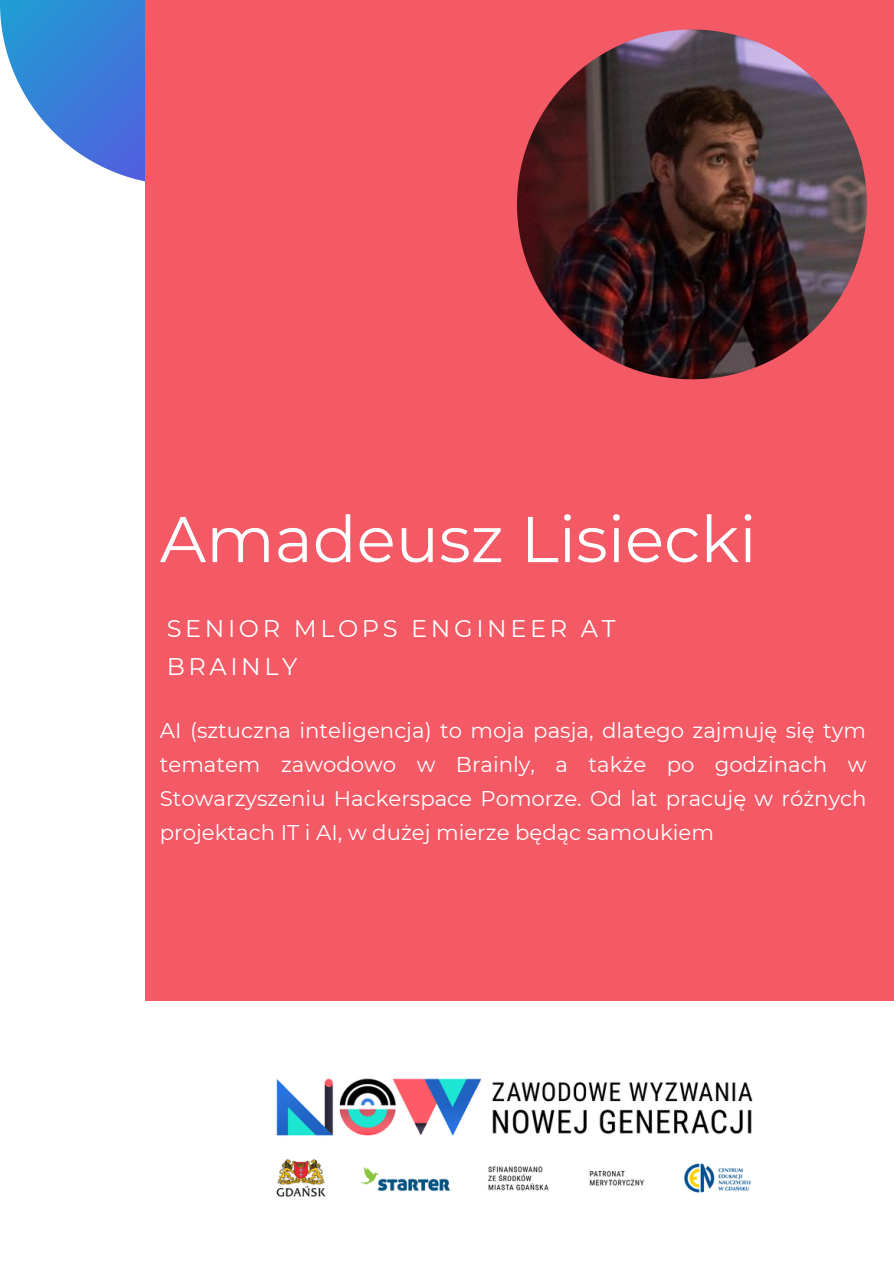
<style>
.page{position:relative;width:894px;height:1264px;background:#fff}
.page>*{position:absolute;margin:0;border:0;box-sizing:border-box;transform-origin:0 0}
.t1{font:64.5px "Montserrat";color:#fff}
.t2{font:24px/38.5px "Montserrat";letter-spacing:.15em;color:#fff}
.t3{font:21.3px/33.8px "Montserrat";color:#fff;text-align:justify}
</style>
<div class="page">
<svg style="left:0;top:0;width:145px;height:182px"></svg>
<div style="left:145px;top:0;width:748px;height:1000px;background:#f45966"></div>
<img style="left:276px;top:1078px;width:477px;height:119px">
<img style="left:517px;top:30px;width:349px;height:349px;border-radius:50%">
<p class="t1" style="left:160px;top:499px;width:598px">Amadeusz Lisiecki</p>
<p class="t2" style="left:167px;top:609px;width:450px">SENIOR MLOPS ENGINEER AT<br>BRAINLY</p>
<p class="t3" style="left:160px;top:713px;width:708px">AI (sztuczna inteligencja) to moja pasja, dlatego zajmuję się tym tematem zawodowo w Brainly, a także po godzinach w Stowarzyszeniu Hackerspace Pomorze. Od lat pracuję w różnych projektach IT i AI, w dużej mierze będąc samoukiem</p>
</div>
